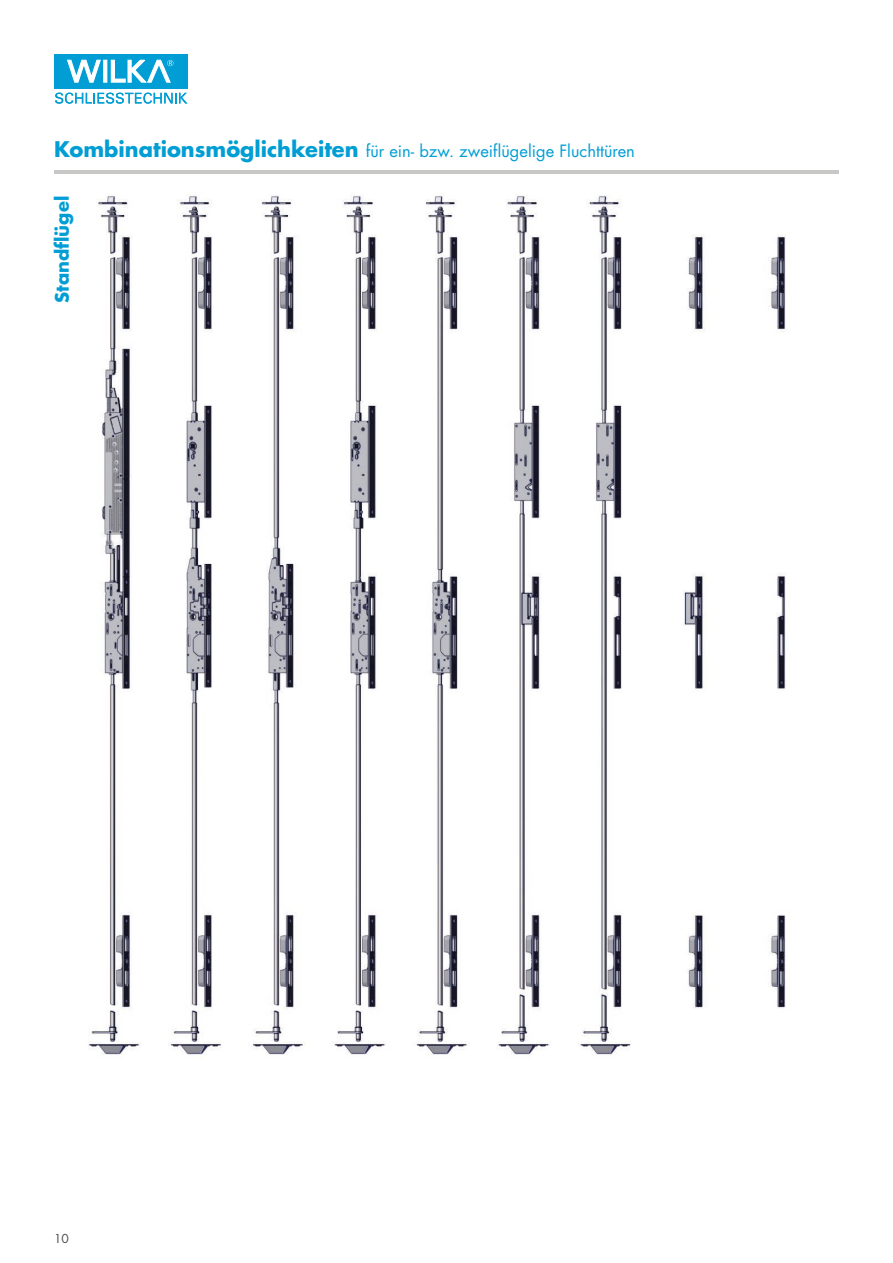
<style>
.page{position:relative;width:893px;height:1263px;background:#fff}
.page>*{position:absolute;margin:0;border:0;box-sizing:border-box;transform-origin:0 0}
.t1{font:700 18px "Futura LT Pro";color:#009ed4}
.t2{font:16.5px "Futura LT Pro";color:#009ed4}
.t3{font:12px "Futura LT Pro";color:#4b4b4a}
.s1{font-weight:700;font-size:21px}
</style>
<div class="page">
<img style="left:88px;top:195px;width:699px;height:860px">
<div style="left:54px;top:54px;width:134px;height:34px;background:#009ed4"></div>
<svg style="left:67px;top:60px;width:34px;height:22px"></svg>
<svg style="left:103px;top:60px;width:4px;height:22px"></svg>
<svg style="left:111px;top:60px;width:62px;height:23px"></svg>
<svg style="left:55px;top:93px;width:132px;height:11px"></svg>
<hr style="left:54px;top:170px;width:785px;height:3px;background:#c7c7c6">
<p class="t2" style="left:54px;top:140px;width:582px"><span class="s1">Kombinationsmöglichkeiten</span> für ein- bzw. zweiflügelige Fluchttüren</p>
<p class="t1" style="left:48px;top:303px;width:108px;rotate:-90deg">Standflügel</p>
<p class="t3" style="left:54px;top:1230px;width:16px">10</p>
</div>
